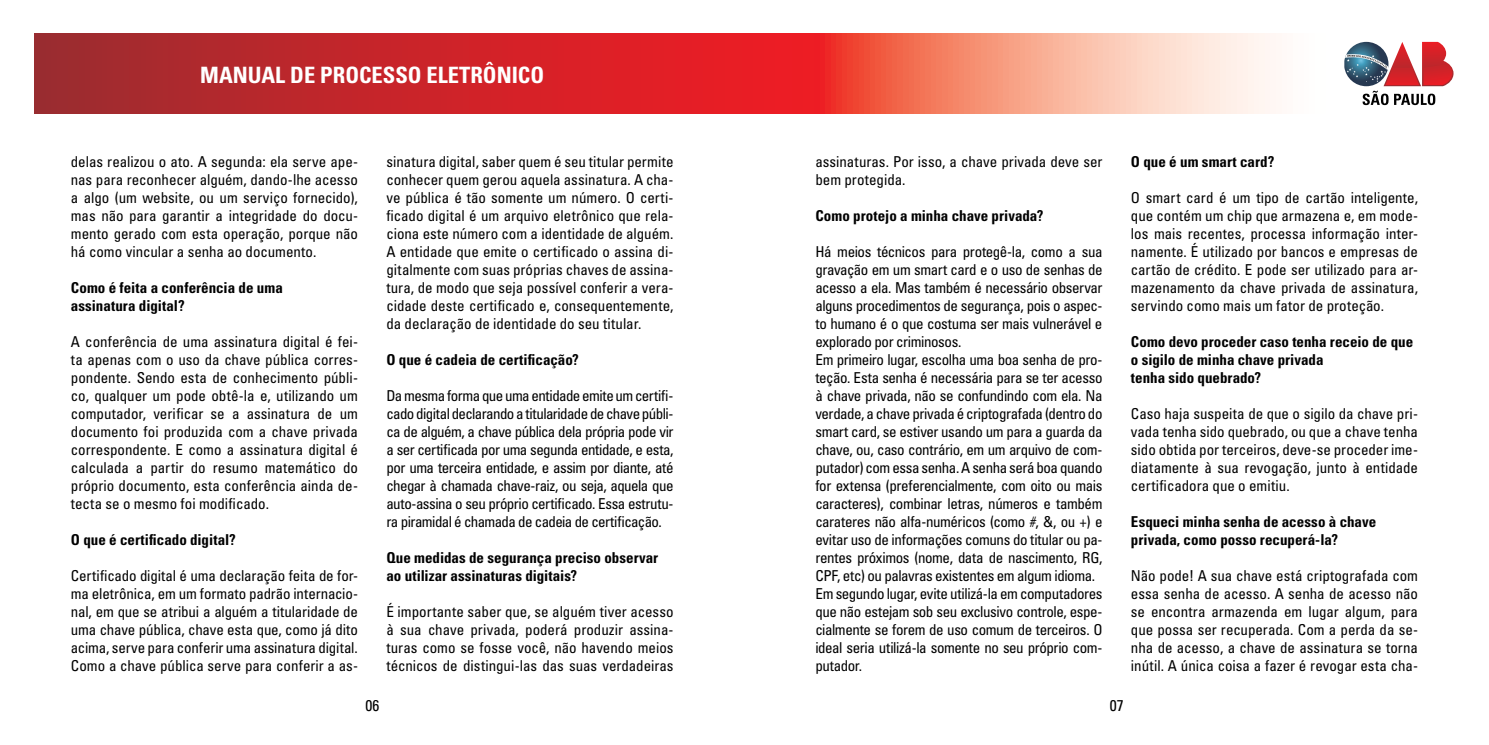
<style>
.page{position:relative;width:1489px;height:745px;background:#fff}
.page>*{position:absolute;margin:0;border:0;box-sizing:border-box;transform-origin:0 0}
.t1{font:700 condensed 22.5px "Univers LT Std";color:#fff}
.t2{font:condensed 15.62px "Univers LT Std";color:#000}
.t3{font:condensed 15px/18px "Univers LT Std";letter-spacing:-.025em;color:#000;text-align:justify}
.t4{font:700 condensed 15px/18px "Univers LT Std";color:#000}
.t5{font:condensed 15px/18px "Univers LT Std";letter-spacing:-.005em;color:#000}
</style>
<div class="page">
<svg style="left:34px;top:34px;width:1404px;height:79px;background:#dc5f5b"></svg>
<svg style="left:1344px;top:42px;width:109px;height:63px"></svg>
<h1 class="t1" style="left:200px;top:61px;width:33px">MANUAL</h1>
<h1 class="t1" style="left:290px;top:61px;width:56px">DE PROCESSO</h1>
<h1 class="t1" style="left:426px;top:61px;width:13px">ELETRÔNICO</h1>
<p class="t3" style="left:71px;top:152px;width:289px">delas realizou o ato. A segunda: ela serve ape&shy;nas para reconhecer alguém, dando-lhe acesso a algo (um website, ou um serviço fornecido), mas não para garantir a integridade do docu&shy;mento gerado com esta operação, porque não há como vincular a senha ao documento.</p>
<p class="t4" style="left:71px;top:278px;width:213px">Como é feita a conferência de uma assinatura digital?</p>
<p class="t3" style="left:71px;top:332px;width:289px">A conferência de uma assinatura digital é fei&shy;ta apenas com o uso da chave pública corres&shy;pondente. Sendo esta de conhecimento públi&shy;co, qualquer um pode obtê-la e, utilizando um computador, verificar se a assinatura de um documento foi produzida com a chave privada correspondente. E como a assinatura digital é calculada a partir do resumo matemático do próprio documento, esta conferência ainda de&shy;tecta se o mesmo foi modificado.</p>
<p class="t4" style="left:71px;top:530px;width:166px">O que é certificado digital?</p>
<p class="t3" style="left:71px;top:566px;width:289px">Certificado digital é uma declaração feita de for&shy;ma eletrônica, em um formato padrão internacio&shy;nal, em que se atribui a alguém a titularidade de uma chave pública, chave esta que, como já dito acima, serve para conferir uma assinatura digital.<br>Como a chave pública serve para conferir a as-</p>
<p class="t3" style="left:386px;top:152px;width:289px">sinatura digital, saber quem é seu titular permite conhecer quem gerou aquela assinatura. A cha&shy;ve pública é tão somente um número. O certi&shy;ficado digital é um arquivo eletrônico que rela&shy;ciona este número com a identidade de alguém.<br>A entidade que emite o certificado o assina di&shy;gitalmente com suas próprias chaves de assina&shy;tura, de modo que seja possível conferir a vera&shy;cidade deste certificado e, consequentemente, da declaração de identidade do seu titular.</p>
<p class="t4" style="left:386px;top:350px;width:194px">O que é cadeia de certificação?</p>
<p class="t3" style="left:386px;top:386px;width:289px">Da mesma forma que uma entidade emite um certifi&shy;cado digital declarando a titularidade de chave públi&shy;ca de alguém, a chave pública dela própria pode vir a ser certificada por uma segunda entidade, e esta, por uma terceira entidade, e assim por diante, até chegar à chamada chave-raiz, ou seja, aquela que auto-assina o seu próprio certificado. Essa estrutu&shy;ra piramidal é chamada de cadeia de certificação.</p>
<p class="t4" style="left:386px;top:548px;width:273px">Que medidas de segurança preciso observar ao utilizar assinaturas digitais?</p>
<p class="t3" style="left:386px;top:602px;width:289px">É importante saber que, se alguém tiver acesso à sua chave privada, poderá produzir assina&shy;turas como se fosse você, não havendo meios técnicos de distingui-las das suas verdadeiras</p>
<p class="t5" style="left:815px;top:152px;width:288px">assinaturas. Por isso, a chave privada deve ser bem protegida.</p>
<p class="t4" style="left:815px;top:206px;width:230px">Como protejo a minha chave privada?</p>
<p class="t3" style="left:815px;top:242px;width:289px;text-align:left">Há meios técnicos para protegê-la, como a sua gravação em um smart card e o uso de senhas de acesso a ela. Mas também é necessário observar alguns procedimentos de segurança, pois o aspec&shy;to humano é o que costuma ser mais vulnerável e explorado por criminosos.<br>Em primeiro lugar, escolha uma boa senha de pro&shy;teção. Esta senha é necessária para se ter acesso à chave privada, não se confundindo com ela. Na verdade, a chave privada é criptografada (dentro do smart card, se estiver usando um para a guarda da chave, ou, caso contrário, em um arquivo de com&shy;putador) com essa senha. A senha será boa quando for extensa (preferencialmente, com oito ou mais caracteres), combinar letras, números e também carateres não alfa-numéricos (como #, &amp;, ou +) e evitar uso de informações comuns do titular ou pa&shy;rentes próximos (nome, data de nascimento, RG, CPF, etc) ou palavras existentes em algum idioma.<br>Em segundo lugar, evite utilizá-la em computadores que não estejam sob seu exclusivo controle, espe&shy;cialmente se forem de uso comum de terceiros. O ideal seria utilizá-la somente no seu próprio com&shy;putador.</p>
<p class="t4" style="left:1130px;top:152px;width:145px">O que é um smart card?</p>
<p class="t3" style="left:1130px;top:188px;width:289px">O smart card é um tipo de cartão inteligente, que contém um chip que armazena e, em mode&shy;los mais recentes, processa informação inter&shy;namente. É utilizado por bancos e empresas de cartão de crédito. E pode ser utilizado para ar&shy;mazenamento da chave privada de assinatura, servindo como mais um fator de proteção.</p>
<p class="t4" style="left:1130px;top:332px;width:284px">Como devo proceder caso tenha receio de que o sigilo de minha chave privada<br>tenha sido quebrado?</p>
<p class="t3" style="left:1130px;top:404px;width:289px">Caso haja suspeita de que o sigilo da chave pri&shy;vada tenha sido quebrado, ou que a chave tenha sido obtida por terceiros, deve-se proceder ime&shy;diatamente à sua revogação, junto à entidade certificadora que o emitiu.</p>
<p class="t4" style="left:1130px;top:512px;width:247px">Esqueci minha senha de acesso à chave privada, como posso recuperá-la?</p>
<p class="t3" style="left:1130px;top:566px;width:289px">Não pode! A sua chave está criptografada com essa senha de acesso. A senha de acesso não se encontra armazenda em lugar algum, para que possa ser recuperada. Com a perda da se&shy;nha de acesso, a chave de assinatura se torna inútil. A única coisa a fazer é revogar esta cha-</p>
<p class="t2" style="left:365px;top:695px;width:15px">06</p>
<p class="t2" style="left:1109px;top:695px;width:15px">07</p>
</div>
